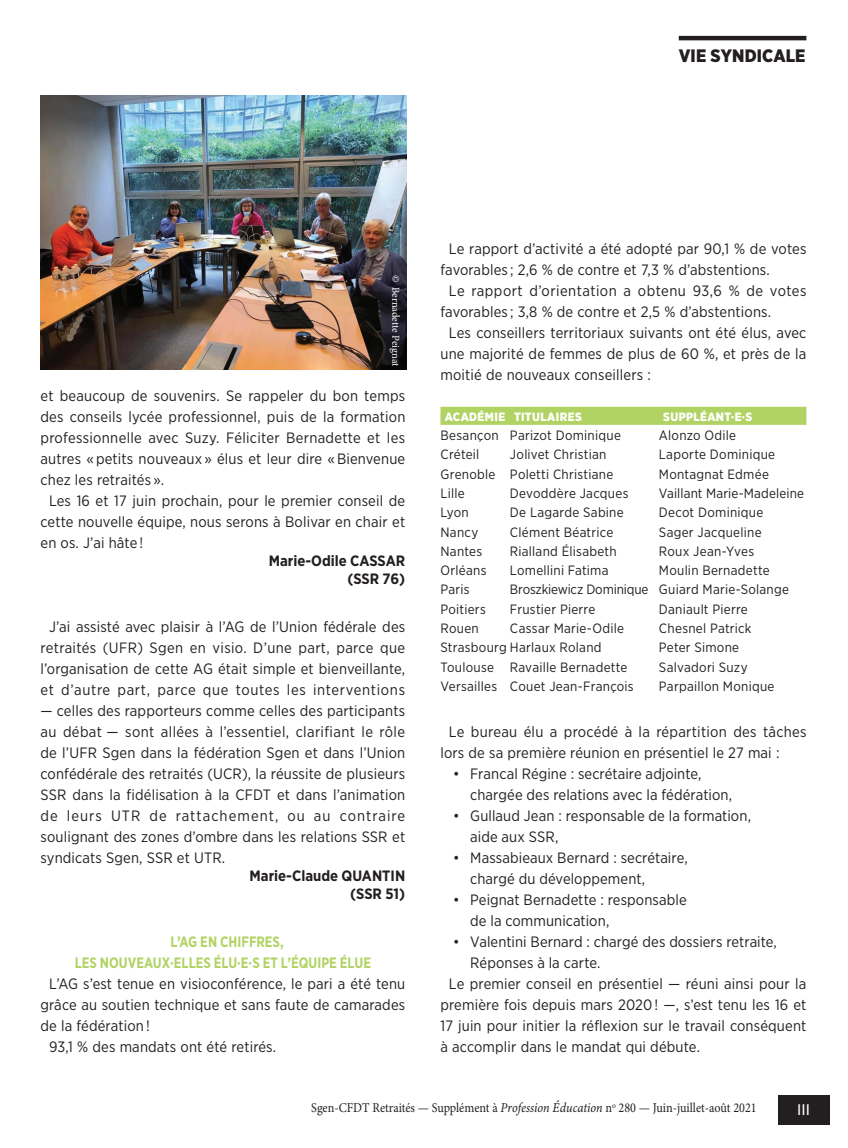
<style>
.page{position:relative;width:848px;height:1148px;background:#fff}
.page>*{position:absolute;margin:0;border:0;box-sizing:border-box;transform-origin:0 0}
.t1{font:900 18px "Gotham Narrow";letter-spacing:.005em;color:#231f20}
.t2{font:15px/21px "Gotham Narrow";letter-spacing:.01em;color:#231f20}
.t3{font:700 15px/21px "Gotham Narrow";color:#b1d363;text-align:center;scale:.9 1}
.t4{font:700 15px/18px "Gotham Narrow";color:#231f20;text-align:right}
.t5{font:15px "Gotham Narrow";letter-spacing:.03em;color:#231f20}
.t6{font:15px "Arial";color:#fff}
.t7{font:13.5px "Gotham Narrow";letter-spacing:.02em;color:#231f20}
.t8{font:13.5px "Minion Pro";color:#231f20;scale:.9 1}
.t9{font:13.5px "Gotham Narrow";letter-spacing:-.005em;color:#231f20}
.t10{font:900 12px "Gotham Narrow";letter-spacing:.03em;color:#fff}
.t11{font:10.5px "Minion Pro";color:#fff}
.s1{font-family:"Minion Variable Concept";font-style:italic}
</style>
<div class="page">
<div style="left:777px;top:1094px;width:52px;height:30px;background:#231f20"></div>
<hr style="left:678px;top:36px;width:128px;height:4px;background:#231f20">
<div style="left:440px;top:407px;width:366px;height:18px;background:#b1d363"></div>
<img style="left:40px;top:95px;width:366px;height:275px">
<p class="t1" style="left:678px;top:43px;width:128px">VIE SYNDICALE</p>
<p class="t11" style="left:403px;top:275px;width:93px;rotate:90deg">© Bernadette Peignat</p>
<p class="t2" style="left:40px;top:385px;width:366px">et beaucoup de souvenirs. Se rappeler du bon temps</p>
<p class="t2" style="left:40px;top:406px;width:366px">des conseils lycée professionnel, puis de la formation</p>
<p class="t2" style="left:40px;top:427px;width:366px">professionnelle avec Suzy. Féliciter Bernadette et les</p>
<p class="t2" style="left:40px;top:448px;width:366px">autres « petits nouveaux » élus et leur dire « Bienvenue</p>
<p class="t2" style="left:40px;top:469px;width:125px">chez les retraités ».</p>
<p class="t2" style="left:49px;top:490px;width:358px">Les 16 et 17 juin prochain, pour le premier conseil de</p>
<p class="t2" style="left:40px;top:511px;width:366px">cette nouvelle équipe, nous serons à Bolivar en chair et</p>
<p class="t2" style="left:40px;top:532px;width:104px">en os. J’ai hâte !</p>
<p class="t4" style="left:269px;top:551px;width:138px">Marie-Odile CASSAR (SSR 76)</p>
<p class="t2" style="left:40px;top:616px;width:366px;text-align:center">J’ai assisté avec plaisir à l’AG de l’Union fédérale des retraités (UFR) Sgen en visio. D’une part, parce que l’organisation de cette AG était simple et bienveillante, et d’autre part, parce que toutes les interventions</p>
<p class="t2" style="left:40px;top:700px;width:366px;text-align:justify">— celles des rapporteurs comme celles des participants au débat — sont allées à l’essentiel, clarifiant le rôle de l’UFR Sgen dans la fédération Sgen et dans l’Union confédérale des retraités (UCR), la réussite de plusieurs SSR dans la fidélisation à la CFDT et dans l’animation de leurs UTR de rattachement, ou au contraire soulignant des zones d’ombre dans les relations SSR et syndicats Sgen, SSR et UTR.</p>
<p class="t4" style="left:249px;top:866px;width:157px">Marie-Claude QUANTIN (SSR 51)</p>
<p class="t3" style="left:75px;top:931px;width:331px">L’AG EN CHIFFRES,<br>LES NOUVEAUX·ELLES ÉLU·E·S ET L’ÉQUIPE ÉLUE</p>
<p class="t2" style="left:49px;top:973px;width:358px">L’AG s’est tenue en visioconférence, le pari a été tenu</p>
<p class="t2" style="left:40px;top:994px;width:366px">grâce au soutien technique et sans faute de camarades</p>
<p class="t2" style="left:40px;top:1015px;width:111px">de la fédération !</p>
<p class="t2" style="left:49px;top:1036px;width:229px">93,1 % des mandats ont été retirés.</p>
<p class="t2" style="left:449px;top:238px;width:359px">Le rapport d’activité a été adopté par 90,1 % de votes</p>
<p class="t2" style="left:440px;top:259px;width:331px">favorables ; 2,6 % de contre et 7,3 % d’abstentions.</p>
<p class="t5" style="left:449px;top:281px;width:359px">Le rapport d’orientation a obtenu 93,6 % de votes</p>
<p class="t2" style="left:440px;top:301px;width:332px">favorables ; 3,8 % de contre et 2,5 % d’abstentions.</p>
<p class="t2" style="left:449px;top:322px;width:359px">Les conseillers territoriaux suivants ont été élus, avec</p>
<p class="t2" style="left:440px;top:343px;width:367px">une majorité de femmes de plus de 60 %, et près de la</p>
<p class="t2" style="left:440px;top:364px;width:212px">moitié de nouveaux conseillers :</p>
<p class="t10" style="left:444px;top:408px;width:139px">ACADÉMIE TITULAIRES</p>
<p class="t10" style="left:663px;top:408px;width:90px">SUPPLÉANT·E·S</p>
<p class="t7" style="left:440px;top:427px;width:182px">Besançon Parizot Dominique</p>
<p class="t7" style="left:658px;top:427px;width:79px">Alonzo Odile</p>
<p class="t7" style="left:440px;top:446px;width:40px">Créteil</p>
<p class="t7" style="left:510px;top:446px;width:98px">Jolivet Christian</p>
<p class="t7" style="left:658px;top:446px;width:118px">Laporte Dominique</p>
<p class="t7" style="left:440px;top:465px;width:174px">Grenoble Poletti Christiane</p>
<p class="t7" style="left:658px;top:465px;width:111px">Montagnat Edmée</p>
<p class="t7" style="left:440px;top:485px;width:26px">Lille</p>
<p class="t7" style="left:510px;top:485px;width:120px">Devoddère Jacques</p>
<p class="t7" style="left:658px;top:485px;width:147px">Vaillant Marie-Madeleine</p>
<p class="t7" style="left:440px;top:504px;width:30px">Lyon</p>
<p class="t7" style="left:510px;top:504px;width:115px">De Lagarde Sabine</p>
<p class="t7" style="left:658px;top:504px;width:106px">Decot Dominique</p>
<p class="t7" style="left:440px;top:523px;width:39px">Nancy</p>
<p class="t7" style="left:510px;top:523px;width:105px">Clément Béatrice</p>
<p class="t7" style="left:658px;top:523px;width:104px">Sager Jacqueline</p>
<p class="t7" style="left:440px;top:542px;width:43px">Nantes</p>
<p class="t7" style="left:510px;top:542px;width:108px">Rialland Élisabeth</p>
<p class="t7" style="left:658px;top:542px;width:97px">Roux Jean-Yves</p>
<p class="t7" style="left:440px;top:562px;width:48px">Orléans</p>
<p class="t7" style="left:510px;top:562px;width:100px">Lomellini Fatima</p>
<p class="t7" style="left:658px;top:562px;width:112px">Moulin Bernadette</p>
<p class="t7" style="left:440px;top:581px;width:31px">Paris</p>
<p class="t9" style="left:510px;top:581px;width:280px">Broszkiewicz Dominique Guiard Marie-Solange</p>
<p class="t7" style="left:440px;top:600px;width:47px">Poitiers</p>
<p class="t7" style="left:510px;top:600px;width:87px">Frustier Pierre</p>
<p class="t7" style="left:658px;top:600px;width:90px">Daniault Pierre</p>
<p class="t7" style="left:440px;top:620px;width:40px">Rouen</p>
<p class="t7" style="left:510px;top:620px;width:116px">Cassar Marie-Odile</p>
<p class="t7" style="left:658px;top:620px;width:94px">Chesnel Patrick</p>
<p class="t7" style="left:440px;top:639px;width:163px">Strasbourg Harlaux Roland</p>
<p class="t7" style="left:658px;top:639px;width:82px">Peter Simone</p>
<p class="t7" style="left:440px;top:658px;width:188px">Toulouse Ravaille Bernadette</p>
<p class="t7" style="left:658px;top:658px;width:90px">Salvadori Suzy</p>
<p class="t7" style="left:440px;top:678px;width:195px">Versailles Couet Jean-François</p>
<p class="t7" style="left:658px;top:678px;width:117px">Parpaillon Monique</p>
<p class="t2" style="left:440px;top:721px;width:367px;text-indent:9px">Le bureau élu a procédé à la répartition des tâches lors de sa première réunion en présentiel le 27 mai :</p>
<p class="t2" style="left:470px;top:763px;width:263px;text-indent:-17px">• Francal Régine : secrétaire adjointe, chargée des relations avec la fédération,</p>
<p class="t2" style="left:470px;top:805px;width:282px;text-indent:-17px">• Gullaud Jean : responsable de la formation, aide aux SSR,</p>
<p class="t2" style="left:470px;top:847px;width:219px;text-indent:-17px">• Massabieaux Bernard : secrétaire, chargé du développement,</p>
<p class="t2" style="left:470px;top:889px;width:218px;text-indent:-17px">• Peignat Bernadette : responsable de la communication,</p>
<p class="t2" style="left:453px;top:931px;width:325px">• Valentini Bernard : chargé des dossiers retraite,</p>
<p class="t2" style="left:470px;top:952px;width:132px">Réponses à la carte.</p>
<p class="t2" style="left:449px;top:973px;width:359px">Le premier conseil en présentiel — réuni ainsi pour la</p>
<p class="t2" style="left:440px;top:994px;width:367px">première fois depuis mars 2020 ! —, s’est tenu les 16 et</p>
<p class="t2" style="left:440px;top:1015px;width:367px">17 juin pour initier la réflexion sur le travail conséquent</p>
<p class="t2" style="left:440px;top:1036px;width:261px">à accomplir dans le mandat qui débute.</p>
<p class="t8" style="left:311px;top:1098px;width:496px">Sgen-CFDT Retraités — Supplément à <span class="s1">Profession Éducation</span> n<sup>o</sup> 280 — Juin-juillet-août 2021</p>
<p class="t6" style="left:797px;top:1099px;width:14px">III</p>
</div>
